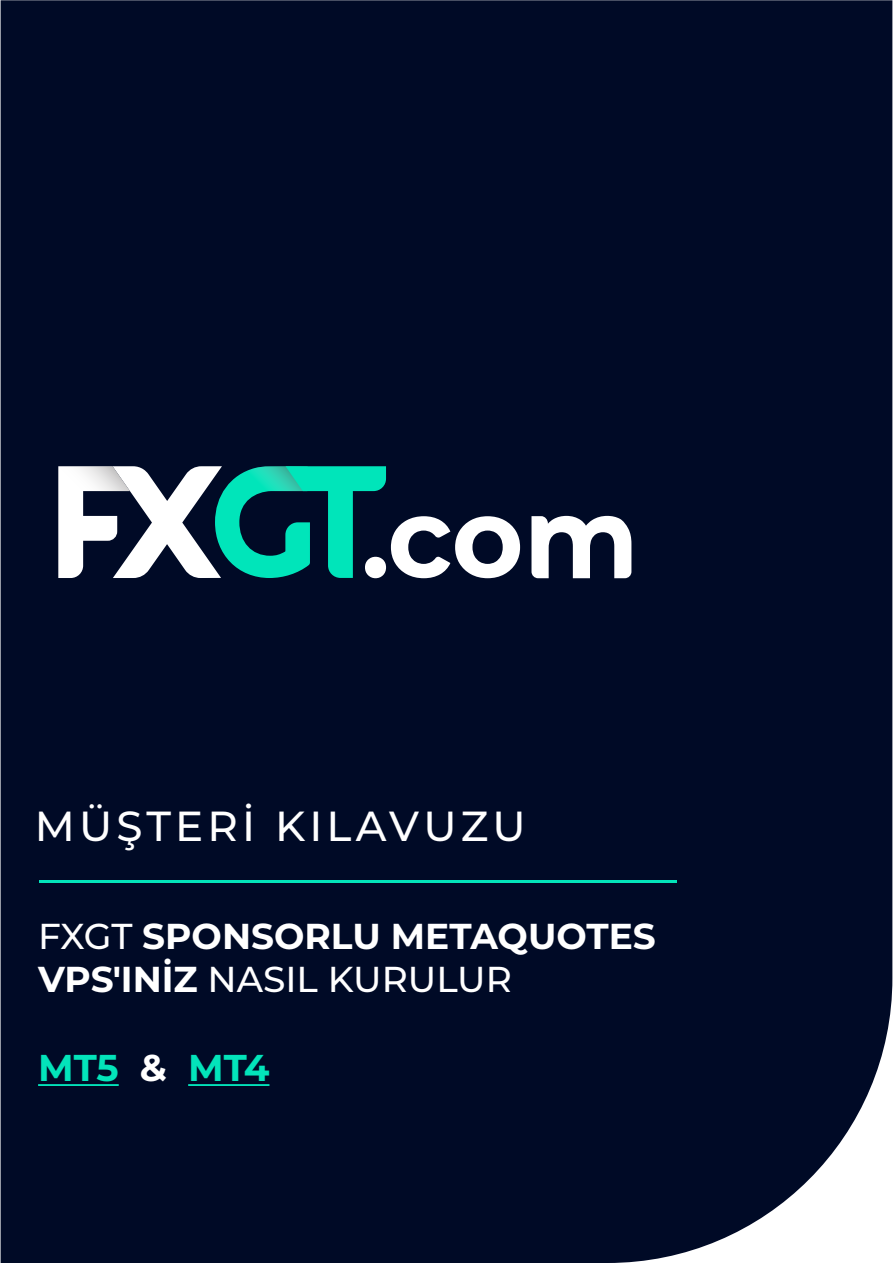
<style>
.page{position:relative;width:893px;height:1263px;background:#fff}
.page>*{position:absolute;margin:0;border:0;box-sizing:border-box;transform-origin:0 0}
.t1{font:500 42px "Montserrat";letter-spacing:.1em;color:#fff}
.t2{font:700 37.35px "Montserrat";letter-spacing:-.005em;color:#03e4ba}
.t3{font:700 36px/43.2px "Montserrat";color:#fff}
.s1{font-weight:500}
.s2{color:#fff}
</style>
<div class="page">
<div style="left:1px;top:0;width:891px;height:1263px;background:#000a26"></div>
<hr style="left:38px;top:1084px;width:81px;height:2px;background:#03e4ba">
<hr style="left:188px;top:1084px;width:81px;height:2px;background:#03e4ba">
<hr style="left:39px;top:881px;width:638px;height:2px;background:#03e4ba">
<svg style="left:531px;top:516px;width:100px;height:62px"></svg>
<svg style="left:58px;top:466px;width:462px;height:112px"></svg>
<p class="t1" style="left:35px;top:797px;width:493px">MÜŞTERİ KILAVUZU</p>
<p class="t3" style="left:38px;top:912px;width:619px"><span class="s1">FXGT</span> SPONSORLU METAQUOTES<br>VPS'INİZ <span class="s1">NASIL KURULUR</span></p>
<p class="t2" style="left:38px;top:1041px;width:233px">MT5 <span class="s2">&amp;</span> MT4</p>
</div>
